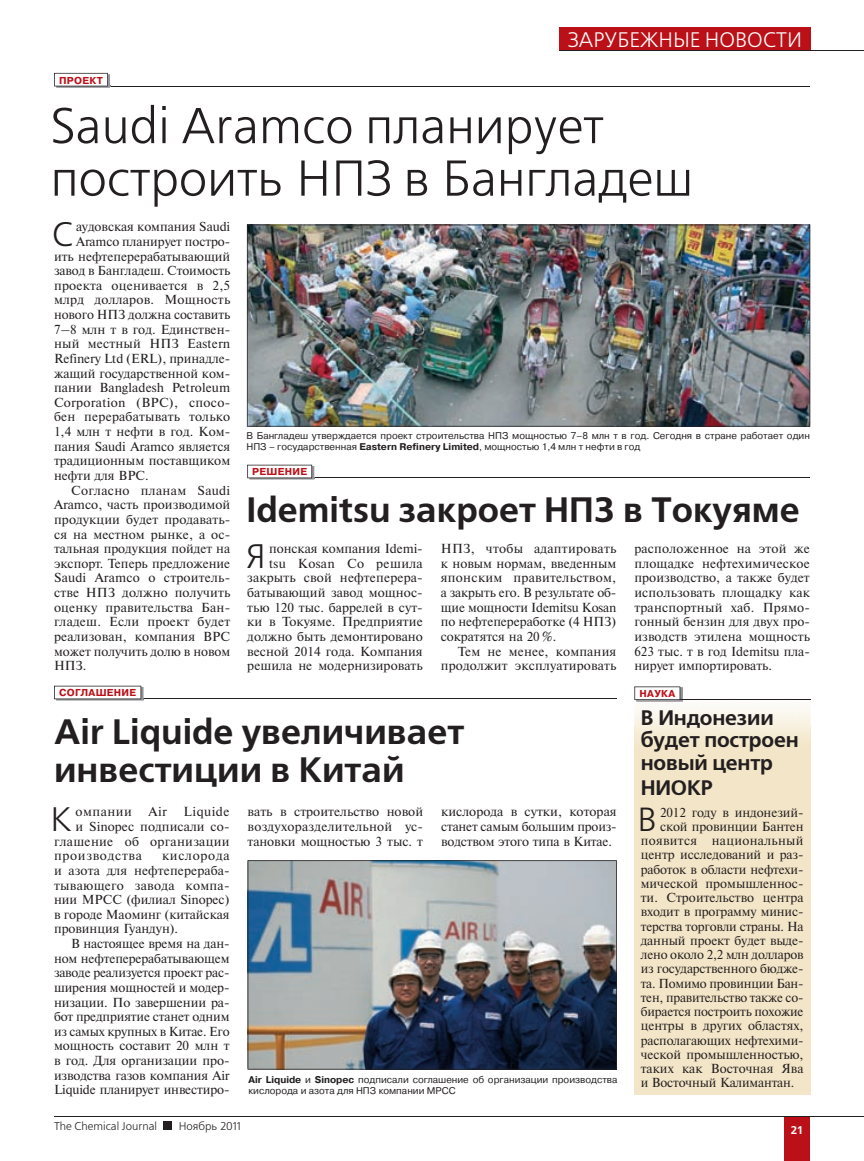
<style>
.page{position:relative;width:864px;height:1161px;background:#fff}
.page>*{position:absolute;margin:0;border:0;box-sizing:border-box;transform-origin:0 0}
.t1{font:50.25px/52.5px "Free Set C";color:#231f20}
.t2{font:700 35.25px/37.5px "Free Set C";color:#231f20}
.t3{font:33.9px "Free Set C";color:#231f20}
.t4{font:33.45px "Free Set C";color:#231f20}
.t5{font:700 21px/22.5px "Free Set C";letter-spacing:-.01em;color:#231f20}
.t6{font:21px "Free Set C";color:#fff}
.t7{font:13.05px/14.5px "Newton C";color:#231f20;text-align:justify}
.t8{font:13.05px "Newton C";letter-spacing:.025em;color:#231f20}
.t9{font:13.05px "Newton C";letter-spacing:.02em;color:#231f20}
.t10{font:13.05px "Newton C";letter-spacing:.04em;color:#231f20}
.t11{font:13.05px "Newton C";letter-spacing:.055em;color:#231f20}
.t12{font:11.25px "Free Set C";color:#231f20}
.t13{font:700 11.25px "Free Set C";color:#fff}
.t14{font:700 10.05px "Pragmatica C";letter-spacing:.03em;color:#bb1018}
.t15{font:9.75px/10.8px "Pragmatica C";color:#231f20}
.s1{font-weight:700}
</style>
<div class="page">
<hr style="left:108px;top:86px;width:701px;height:1px;background:#231f20">
<hr style="left:312px;top:477px;width:497px;height:1px;background:#231f20">
<hr style="left:141px;top:698px;width:475px;height:1px;background:#231f20">
<img style="left:56px;top:87px;width:54px;height:1px">
<svg style="left:54px;top:73px;width:56px;height:14px"></svg>
<img style="left:249px;top:478px;width:65px;height:2px">
<svg style="left:247px;top:465px;width:67px;height:13px"></svg>
<img style="left:56px;top:699px;width:87px;height:2px">
<svg style="left:54px;top:686px;width:89px;height:13px"></svg>
<img style="left:247px;top:860px;width:369px;height:209px">
<img style="left:247px;top:225px;width:563px;height:202px">
<div style="left:634px;top:726px;width:176px;height:368px;background:#f3e5c7"></div>
<img style="left:634px;top:700px;width:176px;height:39px">
<img style="left:636px;top:688px;width:46px;height:13px">
<svg style="left:634px;top:686px;width:46px;height:14px"></svg>
<hr style="left:680px;top:699px;width:130px;height:1px;background:#231f20">
<div style="left:783px;top:1116px;width:26px;height:45px;background:#bb1018"></div>
<hr style="left:54px;top:1116px;width:755px;height:1px;background:#231f20">
<hr style="left:809px;top:1116px;width:54px;height:1px;background:#231f20">
<div style="left:164px;top:1121px;width:8px;height:9px;background:#231f20"></div>
<div style="left:559px;top:27px;width:251px;height:24px;background:#bb1018"></div>
<hr style="left:559px;top:51px;width:251px;height:1px;background:#231f20">
<hr style="left:810px;top:51px;width:53px;height:1px;background:#231f20">
<p class="t14" style="left:59px;top:76px;width:45px">ПРОЕКТ</p>
<h3 class="t6" style="left:568px;top:31px;width:235px">ЗАРУБЕЖНЫЕ НОВОСТИ</h3>
<h1 class="t1" style="left:51px;top:104px;width:643px">Saudi Aramco планирует построить НПЗ в Бангладеш</h1>
<h3 class="t3" style="left:52px;top:221px;width:22px">С</h3>
<p class="t7" style="left:76px;top:221px;width:155px">аудовская компания Saudi</p>
<p class="t7" style="left:76px;top:235px;width:155px">Aramco планирует постро-</p>
<p class="t7" style="left:54px;top:250px;width:178px">ить нефтеперерабатывающий</p>
<p class="t7" style="left:54px;top:264px;width:178px">завод в Бангладеш. Стоимость</p>
<p class="t7" style="left:54px;top:279px;width:178px">проекта оценивается в 2,5</p>
<p class="t9" style="left:54px;top:295px;width:178px">млрд долларов. Мощность</p>
<p class="t7" style="left:54px;top:308px;width:178px">нового НПЗ должна составить</p>
<p class="t7" style="left:54px;top:323px;width:178px">7–8 млн т в год. Единствен-</p>
<p class="t7" style="left:54px;top:338px;width:178px">ный местный НПЗ Eastern</p>
<p class="t7" style="left:54px;top:352px;width:178px">Refinery Ltd (ERL), принадле-</p>
<p class="t7" style="left:54px;top:367px;width:178px">жащий государственной ком-</p>
<p class="t7" style="left:54px;top:381px;width:178px">пании Bangladesh Petroleum</p>
<p class="t9" style="left:54px;top:398px;width:178px">Corporation (BPC), спосо-</p>
<p class="t7" style="left:54px;top:411px;width:178px">бен перерабатывать только</p>
<p class="t7" style="left:54px;top:425px;width:178px">1,4 млн т нефти в год. Ком-</p>
<p class="t7" style="left:54px;top:440px;width:178px">пания Saudi Aramco является</p>
<p class="t7" style="left:54px;top:455px;width:178px">традиционным поставщиком</p>
<p class="t7" style="left:54px;top:469px;width:96px">нефти для BPC.</p>
<p class="t8" style="left:71px;top:485px;width:161px">Согласно планам Saudi</p>
<p class="t7" style="left:54px;top:498px;width:178px">Ara mco, часть производимой</p>
<p class="t7" style="left:54px;top:513px;width:178px">продукции будет продавать-</p>
<p class="t7" style="left:54px;top:528px;width:178px">ся на местном рынке, а ос-</p>
<p class="t7" style="left:54px;top:542px;width:178px">тальная продукция пойдет на</p>
<p class="t7" style="left:54px;top:557px;width:178px">экспорт. Теперь предложение</p>
<p class="t7" style="left:54px;top:572px;width:178px">Saudi Aramco о строитель-</p>
<p class="t7" style="left:54px;top:586px;width:178px">стве НПЗ должно получить</p>
<p class="t7" style="left:54px;top:601px;width:178px">оценку правительства Бан-</p>
<p class="t7" style="left:54px;top:615px;width:178px">гладеш. Если проект будет</p>
<p class="t7" style="left:54px;top:630px;width:178px">реализован, компания BPC</p>
<p class="t7" style="left:54px;top:645px;width:178px">может получить долю в новом</p>
<p class="t7" style="left:54px;top:659px;width:34px">НПЗ.</p>
<p class="t15" style="left:246px;top:431px;width:564px">В Бангладеш утверждается проект строительства НПЗ мощностью 7–8 млн т в год. Сегодня в стране работает один<br>НПЗ – государственная <span class="s1">Eastern Refinery Limited</span>, мощностью 1,4 млн т нефти в год</p>
<p class="t14" style="left:252px;top:468px;width:56px">РЕШЕНИЕ</p>
<h2 class="t2" style="left:246px;top:494px;width:554px">Idemitsu закроет НПЗ в Токуяме</h2>
<h3 class="t3" style="left:245px;top:542px;width:22px">Я</h3>
<p class="t7" style="left:247px;top:542px;width:177px;text-align:right">понская компания Idemi-<br>tsu Kosan Co решила закрыть свой нефтеперера&shy;батывающий завод мощнос&shy;тью 120 тыс. баррелей в сут&shy;ки в Токуяме. Предприятие должно быть демонтировано весной 2014 года. Компания решила не модернизировать</p>
<p class="t7" style="left:440px;top:542px;width:177px">НПЗ, чтобы адаптировать к новым нормам, введенным японским правительством, а закрыть его. В результате об&shy;щие мощности Idemitsu Kosan по нефтепереработке (4 НПЗ) сократятся на 20 %.</p>
<p class="t7" style="left:634px;top:542px;width:177px">расположенное на этой же площадке нефтехимическое производство, а также будет использовать площадку как транспортный хаб. Прямо&shy;гонный бензин для двух про&shy;изводств этилена мощность 623 тыс. т в год Idemitsu пла&shy;нирует импортировать.</p>
<h3 class="t5" style="left:640px;top:708px;width:159px">В Индонезии будет построен новый центр</h3>
<h3 class="t5" style="left:640px;top:778px;width:74px">НИОКР</h3>
<h3 class="t4" style="left:637px;top:806px;width:21px">В</h3>
<p class="t7" style="left:659px;top:806px;width:145px">2012 году в индонезий-</p>
<p class="t7" style="left:440px;top:645px;width:177px;text-align:right">Тем не менее, компания продолжит эксплуатировать</p>
<p class="t14" style="left:59px;top:689px;width:79px">СОГЛАШЕНИЕ</p>
<p class="t14" style="left:639px;top:690px;width:37px">НАУКА</p>
<h2 class="t2" style="left:54px;top:716px;width:411px">Air Liquide увеличивает инвестиции в Китай</h2>
<h3 class="t3" style="left:51px;top:806px;width:23px">К</h3>
<p class="t10" style="left:75px;top:807px;width:58px">омпании</p>
<p class="t7" style="left:148px;top:806px;width:20px">Air</p>
<p class="t10" style="left:183px;top:807px;width:48px">Liquide</p>
<p class="t7" style="left:247px;top:806px;width:177px">вать в строительство новой воздухоразделительной ус&shy;тановки мощностью 3 тыс. т</p>
<p class="t7" style="left:441px;top:806px;width:177px">кислорода в сутки, которая станет самым большим произ&shy;водством этого типа в Китае.</p>
<p class="t7" style="left:659px;top:820px;width:145px">ской провинции Бантен</p>
<p class="t8" style="left:640px;top:836px;width:164px">появится национальный</p>
<p class="t7" style="left:640px;top:848px;width:164px">центр исследований и раз-</p>
<p class="t7" style="left:640px;top:863px;width:164px">работок в области нефтехи-</p>
<p class="t7" style="left:640px;top:877px;width:164px">мической промышленнос-</p>
<p class="t7" style="left:640px;top:891px;width:164px">ти. Строительство центра</p>
<p class="t7" style="left:640px;top:905px;width:164px">входит в программу минис-</p>
<p class="t7" style="left:640px;top:920px;width:164px">терства торговли страны. На</p>
<p class="t7" style="left:640px;top:934px;width:164px">данный проект будет выде-</p>
<p class="t7" style="left:640px;top:948px;width:164px">лено около 2,2 млн долларов</p>
<p class="t7" style="left:640px;top:962px;width:164px">из государственного бюдже-</p>
<p class="t7" style="left:640px;top:977px;width:164px">та. Помимо провинции Бан-</p>
<p class="t7" style="left:640px;top:991px;width:164px">тен, правительство также со-</p>
<p class="t7" style="left:640px;top:1005px;width:164px">бирается построить похожие</p>
<p class="t7" style="left:640px;top:1019px;width:164px">центры в других областях,</p>
<p class="t7" style="left:640px;top:1034px;width:164px">располагающих нефтехими-</p>
<p class="t7" style="left:640px;top:1048px;width:164px">ческой промышленностью,</p>
<p class="t7" style="left:640px;top:1062px;width:164px">таких как Восточная Ява</p>
<p class="t7" style="left:640px;top:1076px;width:155px">и Восточный Калимантан.</p>
<p class="t7" style="left:75px;top:820px;width:155px">и Sinopec подписали со-</p>
<p class="t8" style="left:54px;top:836px;width:177px">глашение об организации</p>
<p class="t11" style="left:54px;top:851px;width:89px">производства</p>
<p class="t7" style="left:54px;top:849px;width:177px;text-indent:108px">кислорода и азота для нефтеперераба&shy;тывающего завода компа&shy;нии MPCC (филиал Sinopec) в городе Маоминг (китайская провинция Гуандун).</p>
<p class="t7" style="left:54px;top:937px;width:177px;text-indent:17px">В настоящее время на дан&shy;ном нефтеперерабатывающем заводе реализуется проект рас&shy;ширения мощностей и модер&shy;низации. По завершении ра&shy;бот предприятие станет одним из самых крупных в Китае. Его мощность составит 20 млн т в год. Для организации про&shy;изводства газов компания Air Liquide планирует инвестиро-</p>
<p class="t15" style="left:248px;top:1075px;width:370px"><span class="s1">Air Liquide</span> и <span class="s1">Sinopec</span> подписали соглашение об организации производства кислорода и азота для НПЗ компании MPCC</p>
<p class="t12" style="left:54px;top:1121px;width:104px">The Chemical Journal</p>
<p class="t12" style="left:179px;top:1121px;width:64px">Ноябрь 2011</p>
<p class="t13" style="left:790px;top:1125px;width:13px">21</p>
</div>
